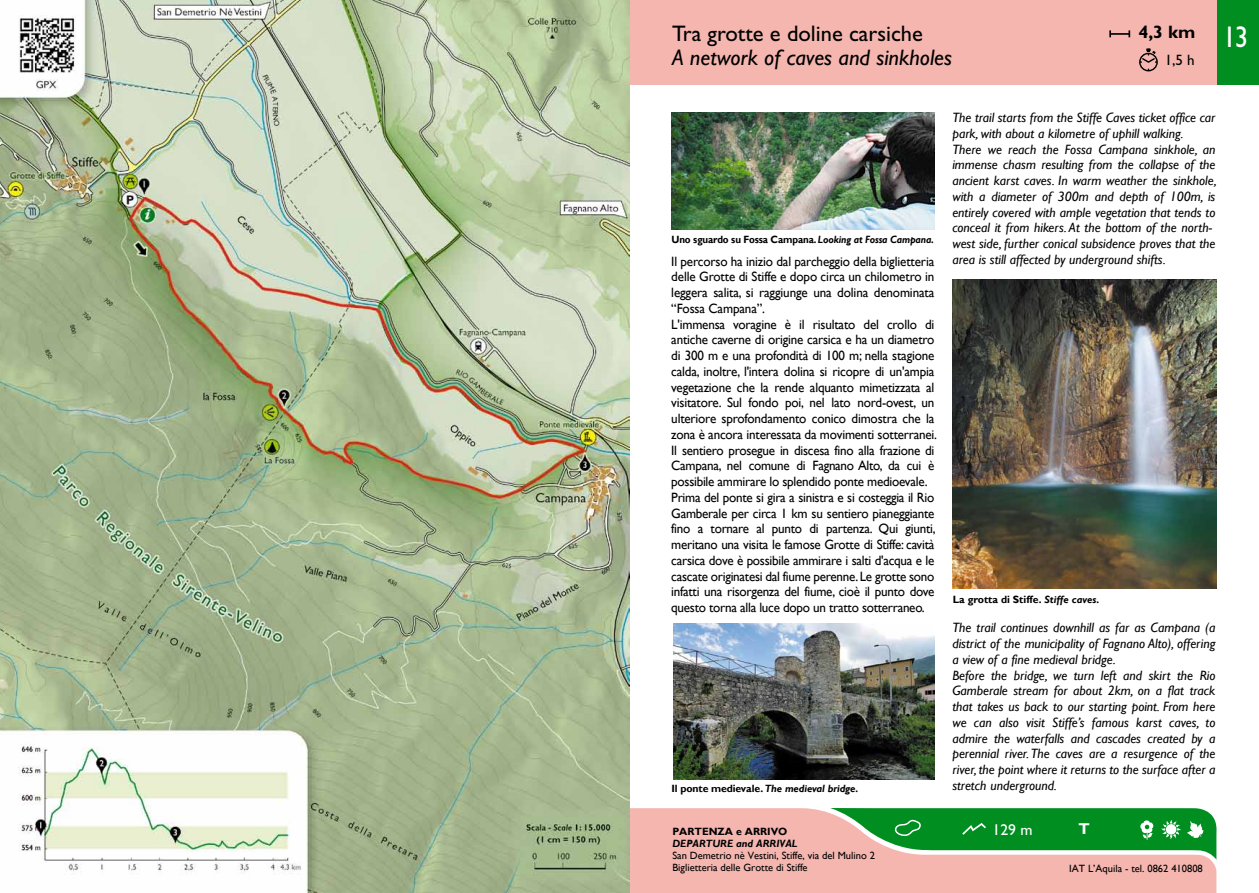
<style>
.page{position:relative;width:1259px;height:893px;background:#fff}
.page>*{position:absolute;margin:0;border:0;box-sizing:border-box;transform-origin:0 0}
.t1{font:30px "Gill Sans";color:#fff;scale:.9 1}
.t2{font:italic 22.5px "Gill Sans";color:#000}
.t3{font:22.5px "Gill Sans";color:#000}
.t4{font:700 18px "Gill Sans";color:#000}
.t5{font:15.75px "Gill Sans";color:#fff}
.t6{font:700 15.75px "Gill Sans";color:#fff}
.t7{font:15px "Gill Sans";color:#000}
.t8{font:13.5px/15.8px "Gill Sans";letter-spacing:-.02em;color:#000}
.t9{font:italic 13.5px/15.8px "Gill Sans";color:#000}
.t10{font:10.5px/12px "Gill Sans";color:#000}
.t11{font:italic 700 10.5px "Gill Sans";color:#000}
.t12{font:700 10.5px "Gill Sans";color:#000;scale:.93 1}
.t13{font:700 10.5px "Gill Sans";color:#000}
.s1{font-style:italic}
.s2{font-style:normal}
</style>
<div class="page">
<div style="left:629px;top:808px;width:587px;height:85px;background:#f4b6af"></div>
<div style="left:629px;top:0;width:592px;height:85px;background:#f4b6af"></div>
<div style="left:1216px;top:0;width:43px;height:85px;background:#008e21"></div>
<svg style="left:1109px;top:30px;width:21px;height:7px"></svg>
<svg style="left:1139px;top:48px;width:18px;height:23px"></svg>
<img style="left:952px;top:279px;width:265px;height:309px">
<img style="left:673px;top:624px;width:261px;height:155px">
<img style="left:671px;top:113px;width:263px;height:117px">
<svg style="left:830px;top:808px;width:386px;height:52px;background:#4ba356"></svg>
<img style="left:0;top:0;width:629px;height:893px">
<h2 class="t3" style="left:672px;top:21px;width:252px">Tra grotte e doline carsiche</h2>
<h2 class="t2" style="left:672px;top:45px;width:282px">A network of caves and sinkholes</h2>
<h3 class="t4" style="left:1138px;top:21px;width:58px">4,3 km</h3>
<p class="t7" style="left:1164px;top:51px;width:31px">1,5 h</p>
<h1 class="t1" style="left:1222px;top:19px;width:30px">13</h1>
<p class="t12" style="left:671px;top:233px;width:284px">Uno sguardo su Fossa Campana. <span class="s1">Looking at Fossa Campana.</span></p>
<p class="t8" style="left:671px;top:253px;width:267px">Il percorso ha inizio dal parcheggio della biglietteria delle Grotte di Stiffe e dopo circa un chilometro in leggera salita, si raggiunge una dolina denominata “Fossa Campana”.<br>L'immensa voragine è il risultato del crollo di antiche caverne di origine carsica e ha un diametro di 300 m e una profondità di 100 m; nella stagione calda, inoltre, l'intera dolina si ricopre di un'ampia vegetazione che la rende alquanto mimetizzata al visitatore. Sul fondo poi, nel lato nord-ovest, un ulteriore sprofondamento conico dimostra che la zona è ancora interessata da movimenti sotterranei.<br>Il sentiero prosegue in discesa fino alla frazione di Campana, nel comune di Fagnano Alto, da cui è possibile ammirare lo splendido ponte medioevale.<br>Prima del ponte si gira a sinistra e si costeggia il Rio Gamberale per circa 1 km su sentiero pianeggiante fino a tornare al punto di partenza. Qui giunti, meritano una visita le famose Grotte di Stiffe: cavità carsica dove è possibile ammirare i salti d'acqua e le cascate originatesi dal fiume perenne. Le grotte sono infatti una risorgenza del fiume, cioè il punto dove questo torna alla luce dopo un tratto sotterraneo.</p>
<p class="t11" style="left:671px;top:783px;width:189px"><span class="s2">Il ponte medievale.</span> The medieval bridge.</p>
<p class="t9" style="left:952px;top:110px;width:266px">The trail starts from the Stiffe Caves ticket office car park, with about a kilometre of uphill walking.<br>There we reach the Fossa Campana sinkhole, an immense chasm resulting from the collapse of the ancient karst caves. In warm weather the sinkhole, with a diameter of 300m and depth of 100m, is entirely covered with ample vegetation that tends to conceal it from hikers. At the bottom of the north&shy;west side, further conical subsidence proves that the area is still affected by underground shifts.</p>
<p class="t13" style="left:952px;top:593px;width:148px">La grotta di Stiffe. <span class="s1">Stiffe caves.</span></p>
<p class="t9" style="left:952px;top:620px;width:264px">The trail continues downhill as far as Campana (a district of the municipality of Fagnano Alto), offering a view of a fine medieval bridge.<br>Before the bridge, we turn left and skirt the Rio Gamberale stream for about 2km, on a flat track that takes us back to our starting point. From here we can also visit Stiffe’s famous karst caves, to admire the waterfalls and cascades created by a perennial river. The caves are a resurgence of the river, the point where it returns to the surface after a stretch underground.</p>
<p class="t13" style="left:672px;top:825px;width:117px">PARTENZA e ARRIVO</p>
<p class="t5" style="left:992px;top:820px;width:42px">129 m</p>
<p class="t6" style="left:1078px;top:820px;width:13px">T</p>
<p class="t11" style="left:672px;top:837px;width:127px">DEPARTURE and ARRIVAL</p>
<p class="t10" style="left:672px;top:850px;width:204px">San Demetrio nè Vestini, Stiffe, via del Mulino 2<br>Biglietteria delle Grotte di Stiffe</p>
<p class="t10" style="left:1069px;top:863px;width:135px">IAT L’Aquila - tel. 0862 410808</p>
</div>
